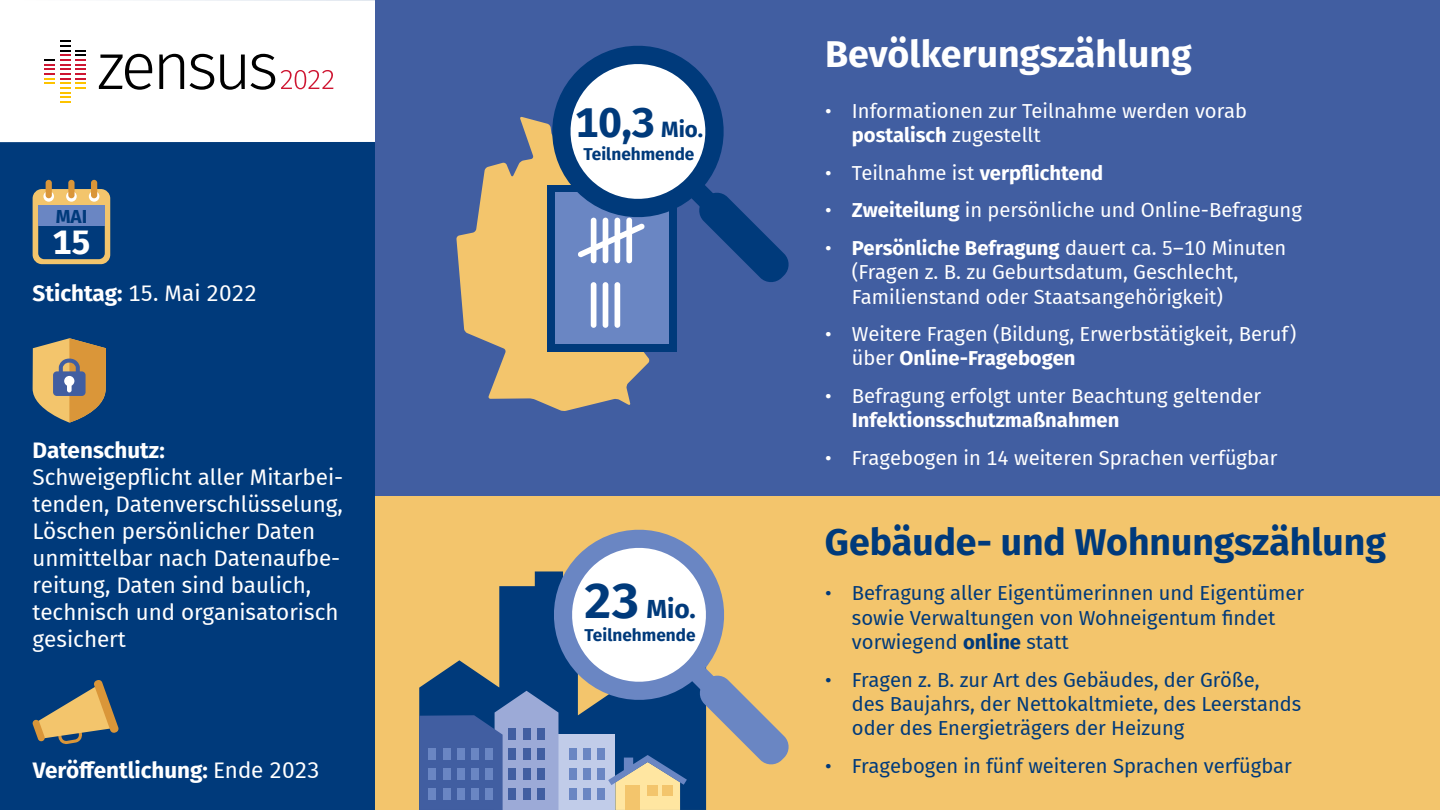
<style>
.page{position:relative;width:1440px;height:810px;background:#fff}
.page>*{position:absolute;margin:0;border:0;box-sizing:border-box;transform-origin:0 0}
.t1{font:700 41.78px "Statis Sans";color:#003a7b}
.t2{font:700 37.5px "Statis Sans";color:#003a7b}
.t3{font:700 37.5px "Statis Sans";color:#fff}
.t4{font:700 34.12px "Statis Sans";color:#fff}
.t5{font:700 26.25px "Statis Sans";color:#003a7b}
.t6{font:22.5px/27px "Statis Sans";color:#fff}
.t7{font:700 22.5px "Statis Sans";color:#fff}
.t8{font:20.25px/24.3px "Statis Sans";color:#fff}
.t9{font:20.25px/24.3px "Statis Sans";color:#003a7b}
.t10{font:700 20.25px "Statis Sans";color:#fff}
.t11{font:700 18.9px "Statis Sans";color:#003a7b}
.t12{font:700 17.25px "Statis Sans";color:#003a7b}
.s1{font-weight:700}
.s2{font-weight:400}
.s3{font-size:22.27px}
.s4{font-size:49.28px}
</style>
<div class="page">
<div style="left:318px;top:493px;width:1122px;height:317px;background:#f3c56c"></div>
<div style="left:318px;top:0;width:1122px;height:496px;background:#415ea1"></div>
<div style="left:0;top:0;width:375px;height:810px;background:#003a7b"></div>
<div style="left:0;top:0;width:375px;height:142px;background:#fff"></div>
<svg style="left:44px;top:41px;width:42px;height:62px"></svg>
<svg style="left:99px;top:54px;width:176px;height:36px"></svg>
<svg style="left:281px;top:70px;width:52px;height:19px"></svg>
<svg style="left:456px;top:117px;width:219px;height:294px;fill:#f3c56c"></svg>
<div style="left:547px;top:185px;width:129px;height:166px;background:#003a7b"></div>
<div style="left:555px;top:193px;width:113px;height:151px;background:#6a86c3"></div>
<div style="left:591px;top:282px;width:5px;height:46px;background:#fff;border-radius:3px"></div>
<div style="left:603px;top:282px;width:5px;height:46px;background:#fff;border-radius:3px"></div>
<div style="left:615px;top:282px;width:5px;height:46px;background:#fff;border-radius:3px"></div>
<svg style="left:544px;top:45px;width:245px;height:239px"></svg>
<svg style="left:419px;top:529px;width:370px;height:281px"></svg>
<div style="left:33px;top:189px;width:77px;height:75px;background:#f3c56c;border-radius:9px"></div>
<div style="left:38px;top:226px;width:67px;height:33px;background:#003a7b"></div>
<svg style="left:66px;top:191px;width:11px;height:11px"></svg>
<svg style="left:89px;top:191px;width:10px;height:11px"></svg>
<svg style="left:43px;top:191px;width:11px;height:11px"></svg>
<div style="left:46px;top:180px;width:6px;height:18px;background:#da9639;border-radius:3px"></div>
<div style="left:68px;top:180px;width:7px;height:18px;background:#da9639;border-radius:3px"></div>
<div style="left:91px;top:180px;width:6px;height:18px;background:#da9639;border-radius:3px"></div>
<div style="left:38px;top:206px;width:67px;height:20px;background:#6a86c3"></div>
<svg style="left:33px;top:338px;width:73px;height:85px"></svg>
<div style="left:64px;top:376px;width:10px;height:10px;background:#fff;border-radius:50%"></div>
<div style="left:67px;top:379px;width:5px;height:13px;background:#fff;border-radius:2px"></div>
<svg style="left:32px;top:680px;width:87px;height:64px"></svg>
<p class="t11" style="left:56px;top:203px;width:33px">MAI</p>
<h3 class="t4" style="left:52px;top:218px;width:40px">15</h3>
<p class="t6" style="left:33px;top:280px;width:226px"><span class="s1">Stichtag:</span> 15. Mai 2022</p>
<p class="t7" style="left:33px;top:434px;width:134px">Datenschutz:</p>
<p class="t6" style="left:33px;top:464px;width:312px">Schweigepflicht aller Mitarbei&shy;tenden, Datenverschlüsselung,<br>Löschen persönlicher Daten unmittelbar nach Datenaufbe&shy;reitung, Daten sind baulich, technisch und organisatorisch gesichert</p>
<p class="t7" style="left:33px;top:755px;width:288px">Veröffentlichung: <span class="s2">Ende 2023</span></p>
<h1 class="t1" style="left:575px;top:94px;width:130px">10,3 <span class="s3">Mio.</span></h1>
<p class="t12" style="left:584px;top:142px;width:112px">Teilnehmende</p>
<p class="t5" style="left:584px;top:591px;width:113px"><span class="s4">23</span> Mio.</p>
<p class="t12" style="left:585px;top:623px;width:112px">Teilnehmende</p>
<h2 class="t3" style="left:825px;top:28px;width:368px">Bevölkerungszählung</h2>
<p class="t8" style="left:852px;top:99px;width:397px;text-indent:-27px">• Informationen zur Teilnahme werden vorab <span class="s1">postalisch</span> zugestellt</p>
<p class="t8" style="left:825px;top:161px;width:280px">• Teilnahme ist <span class="s1">verpflichtend</span></p>
<p class="t8" style="left:825px;top:198px;width:478px">• <span class="s1">Zweiteilung</span> in persönliche und Online-Befragung</p>
<p class="t8" style="left:852px;top:236px;width:436px;text-indent:-27px">• <span class="s1">Persönliche Befragung</span> dauert ca. 5–10 Minuten (Fragen z. B. zu Geburtsdatum, Geschlecht,<br>Familienstand oder Staatsangehörigkeit)</p>
<p class="t8" style="left:852px;top:322px;width:446px;text-indent:-27px">• Weitere Fragen (Bildung, Erwerbstätigkeit, Beruf) über <span class="s1">Online-Fragebogen</span></p>
<p class="t8" style="left:825px;top:384px;width:438px">• Befragung erfolgt unter Beachtung geltender</p>
<p class="t10" style="left:852px;top:406px;width:269px">Infektionsschutzmaßnahmen</p>
<p class="t8" style="left:825px;top:445px;width:454px">• Fragebogen in 14 weiteren Sprachen verfügbar</p>
<h2 class="t2" style="left:825px;top:516px;width:563px">Gebäude- und Wohnungszählung</h2>
<p class="t9" style="left:852px;top:581px;width:454px;text-indent:-27px">• Befragung aller Eigentümerinnen und Eigentümer sowie Verwaltungen von Wohneigentum findet vorwiegend <span class="s1">online</span> statt</p>
<p class="t9" style="left:852px;top:667px;width:451px;text-indent:-27px">• Fragen z. B. zur Art des Gebäudes, der Größe,<br>des Baujahrs, der Nettokaltmiete, des Leerstands oder des Energieträgers der Heizung</p>
<p class="t9" style="left:825px;top:753px;width:468px">• Fragebogen in fünf weiteren Sprachen verfügbar</p>
</div>
